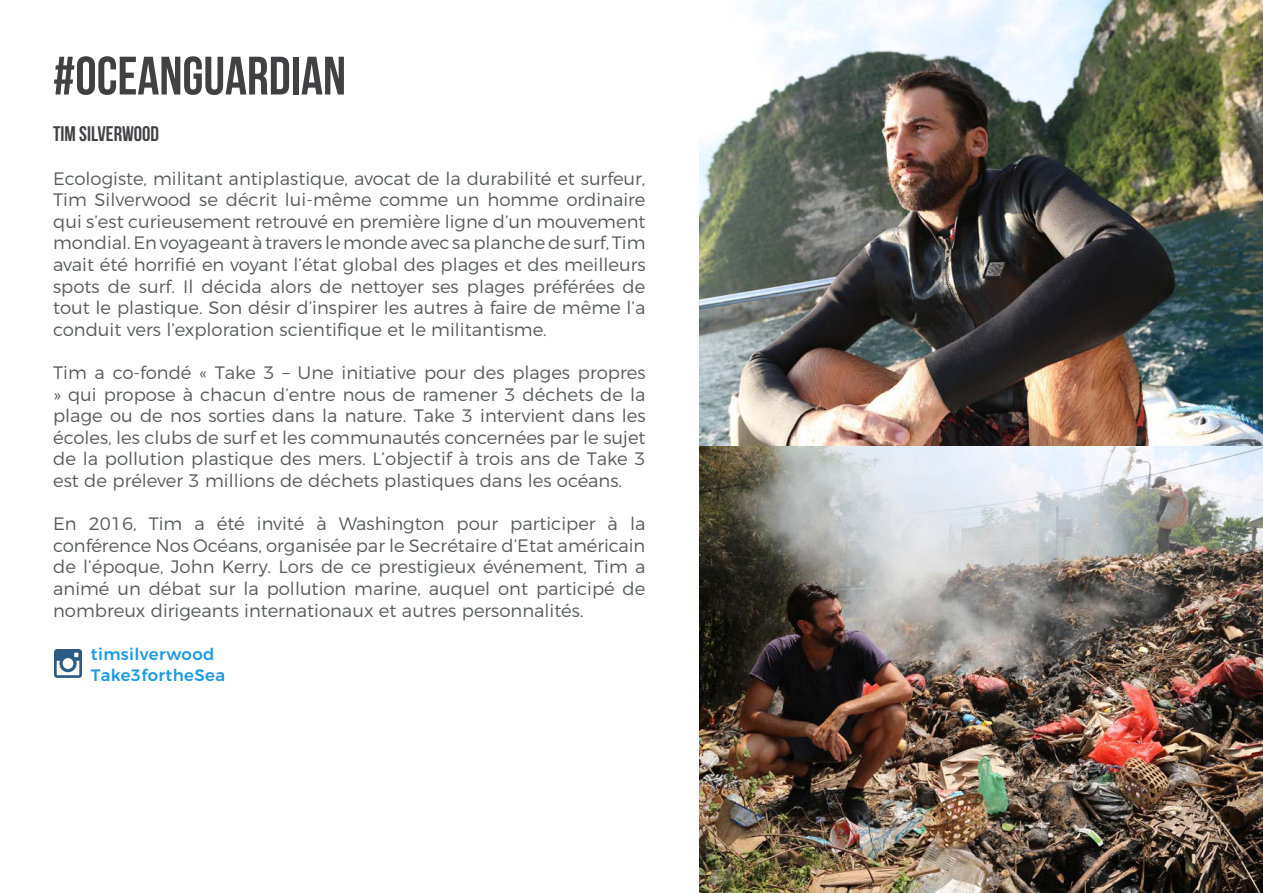
<style>
.page{position:relative;width:1263px;height:893px;background:#fff}
.page>*{position:absolute;margin:0;border:0;box-sizing:border-box;transform-origin:0 0}
.t1{font:700 54px "Bebas Neue";color:#414042}
.t2{font:700 21px "Bebas Neue";color:#414042}
.t3{font:300 18px/21.6px "Montserrat";color:#58595b;text-align:justify}
.t4{font:500 16.5px/21.6px "Montserrat";letter-spacing:.025em;color:#1b9ae4}
</style>
<div class="page">
<img style="left:699px;top:0;width:564px;height:893px">
<img style="left:54px;top:649px;width:28px;height:28px">
<h1 class="t1" style="left:53px;top:46px;width:294px">#OCEANGUARDIAN</h1>
<p class="t2" style="left:53px;top:123px;width:107px">TIM SILVERWOOD</p>
<p class="t3" style="left:53px;top:166px;width:594px">Ecologiste, militant antiplastique, avocat de la durabilité et surfeur, Tim Silverwood se décrit lui-même comme un homme ordinaire qui s’est curieusement retrouvé en première ligne d’un mouvement mondial. En voyageant à travers le monde avec sa planche de surf, Tim avait été horrifié en voyant l’état global des plages et des meilleurs spots de surf. Il décida alors de nettoyer ses plages préférées de tout le plastique. Son désir d’inspirer les autres à faire de même l’a conduit vers l’exploration scientifique et le militantisme.</p>
<p class="t3" style="left:53px;top:360px;width:594px">Tim a co-fondé « Take 3 – Une initiative pour des plages propres » qui propose à chacun d’entre nous de ramener 3 déchets de la plage ou de nos sorties dans la nature. Take 3 intervient dans les écoles, les clubs de surf et les communautés concernées par le sujet de la pollution plastique des mers. L’objectif à trois ans de Take 3 est de prélever 3 millions de déchets plastiques dans les océans.</p>
<p class="t3" style="left:53px;top:511px;width:594px">En 2016, Tim a été invité à Washington pour participer à la conférence Nos Océans, organisée par le Secrétaire d’Etat américain de l’époque, John Kerry. Lors de ce prestigieux événement, Tim a animé un débat sur la pollution marine, auquel ont participé de nombreux dirigeants internationaux et autres personnalités.</p>
<p class="t4" style="left:91px;top:642px;width:136px">timsilverwood<br>Take3fortheSea</p>
</div>
